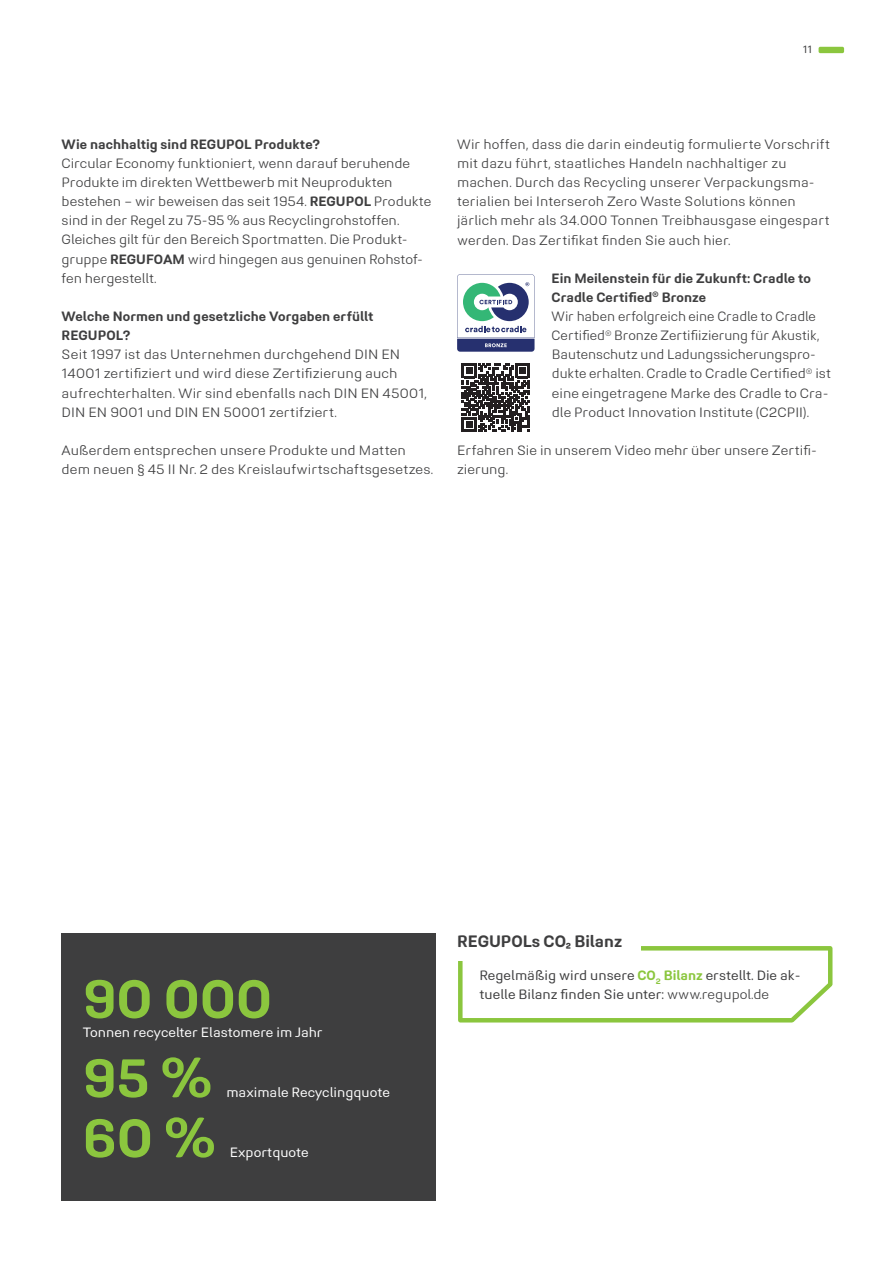
<style>
.page{position:relative;width:893px;height:1263px;background:#fff}
.page>*{position:absolute;margin:0;border:0;box-sizing:border-box;transform-origin:0 0}
.t1{font:700 54px "Midpoint Pro";color:#8bc63e}
.t2{font:700 16.5px "Midpoint Pro";color:#3e3e3f}
.t3{font:300 13.5px/19.2px "Midpoint Pro";color:#3e3e3f}
.t4{font:13.5px/19.2px "Midpoint Pro";color:#3e3e3f}
.t5{font:700 13.5px/19.2px "Midpoint Pro";letter-spacing:.005em;color:#3e3e3f}
.t6{font:13.5px "Midpoint Pro";color:#fff}
.t7{font:10.5px "Midpoint Pro";color:#3e3e3f}
.s1{font-weight:700}
.s2{font-weight:700;color:#8bc63e}
.s3{font-weight:300}
</style>
<div class="page">
<div style="left:819px;top:47px;width:25px;height:6px;background:#8bc63e;border-radius:2px"></div>
<svg style="left:457px;top:274px;width:77px;height:78px"></svg>
<svg style="left:462px;top:364px;width:68px;height:67px"></svg>
<div style="left:62px;top:933px;width:374px;height:268px;background:#3e3e3f"></div>
<svg style="left:458px;top:946px;width:375px;height:77px"></svg>
<div style="left:457px;top:939px;width:184px;height:22px;background:#fff"></div>
<p class="t7" style="left:803px;top:43px;width:11px">11</p>
<p class="t5" style="left:62px;top:134px;width:261px">Wie nachhaltig sind REGUPOL Produkte?</p>
<p class="t3" style="left:62px;top:154px;width:371px">Circular Economy funktioniert, wenn darauf beruhende Produkte im direkten Wettbewerb mit Neuprodukten bestehen – wir beweisen das seit 1954. <span class="s1">REGUPOL</span> Produkte sind in der Regel zu 75-95 % aus Recyclingrohstoffen.<br>Gleiches gilt für den Bereich Sportmatten. Die Produkt&shy;gruppe <span class="s1">REGUFOAM</span> wird hingegen aus genuinen Rohstof&shy;fen hergestellt.</p>
<p class="t5" style="left:62px;top:307px;width:314px">Welche Normen und gesetzliche Vorgaben erfüllt<br>REGUPOL?</p>
<p class="t3" style="left:62px;top:345px;width:367px">Seit 1997 ist das Unternehmen durchgehend DIN EN 14001 zertifiziert und wird diese Zertifizierung auch aufrechterhalten. Wir sind ebenfalls nach DIN EN 45001, DIN EN 9001 und DIN EN 50001 zertifziert.</p>
<p class="t3" style="left:62px;top:441px;width:373px">Außerdem entsprechen unsere Produkte und Matten dem neuen § 45 II Nr. 2 des Kreislaufwirtschaftsgesetzes.</p>
<p class="t3" style="left:457px;top:134px;width:374px">Wir hoffen, dass die darin eindeutig formulierte Vorschrift mit dazu führt, staatliches Handeln nachhaltiger zu machen. Durch das Recycling unserer Verpackungsma&shy;terialien bei Interseroh Zero Waste Solutions können järlich mehr als 34.000 Tonnen Treibhausgase eingespart werden. Das Zertifikat finden Sie auch hier.</p>
<p class="t3" style="left:552px;top:268px;width:281px"><span class="s1">Ein Meilenstein für die Zukunft: Cradle to Cradle Certified</span><sup>®</sup> <span class="s1">Bronze<br></span>Wir haben erfolgreich eine Cradle to Cradle Certified<sup>®</sup> Bronze Zertifiizierung für Akustik, Bautenschutz und Ladungssicherungspro&shy;dukte erhalten. Cradle to Cradle Certified<sup>®</sup> ist eine eingetragene Marke des Cradle to Cra&shy;dle Product Innovation Institute (C2CPII).</p>
<p class="t3" style="left:457px;top:441px;width:361px">Erfahren Sie in unserem Video mehr über unsere Zertifi&shy;zierung.</p>
<h1 class="t1" style="left:83px;top:966px;width:191px">90 000</h1>
<p class="t6" style="left:83px;top:1024px;width:241px">Tonnen recycelter Elastomere im Jahr</p>
<h1 class="t1" style="left:83px;top:1045px;width:131px">95 %</h1>
<p class="t6" style="left:226px;top:1084px;width:165px">maximale Recyclingquote</p>
<h1 class="t1" style="left:83px;top:1105px;width:134px">60 %</h1>
<p class="t6" style="left:230px;top:1144px;width:80px">Exportquote</p>
<p class="t2" style="left:457px;top:931px;width:167px">REGUPOLs CO2 Bilanz</p>
<p class="t4" style="left:479px;top:965px;width:323px">Regelmäßig wird unsere <span class="s2">CO</span><sub>2</sub> <span class="s2">Bilanz</span> erstellt. Die ak&shy;tuelle Bilanz finden Sie unter: <span class="s3">www.regupol.de</span></p>
</div>
